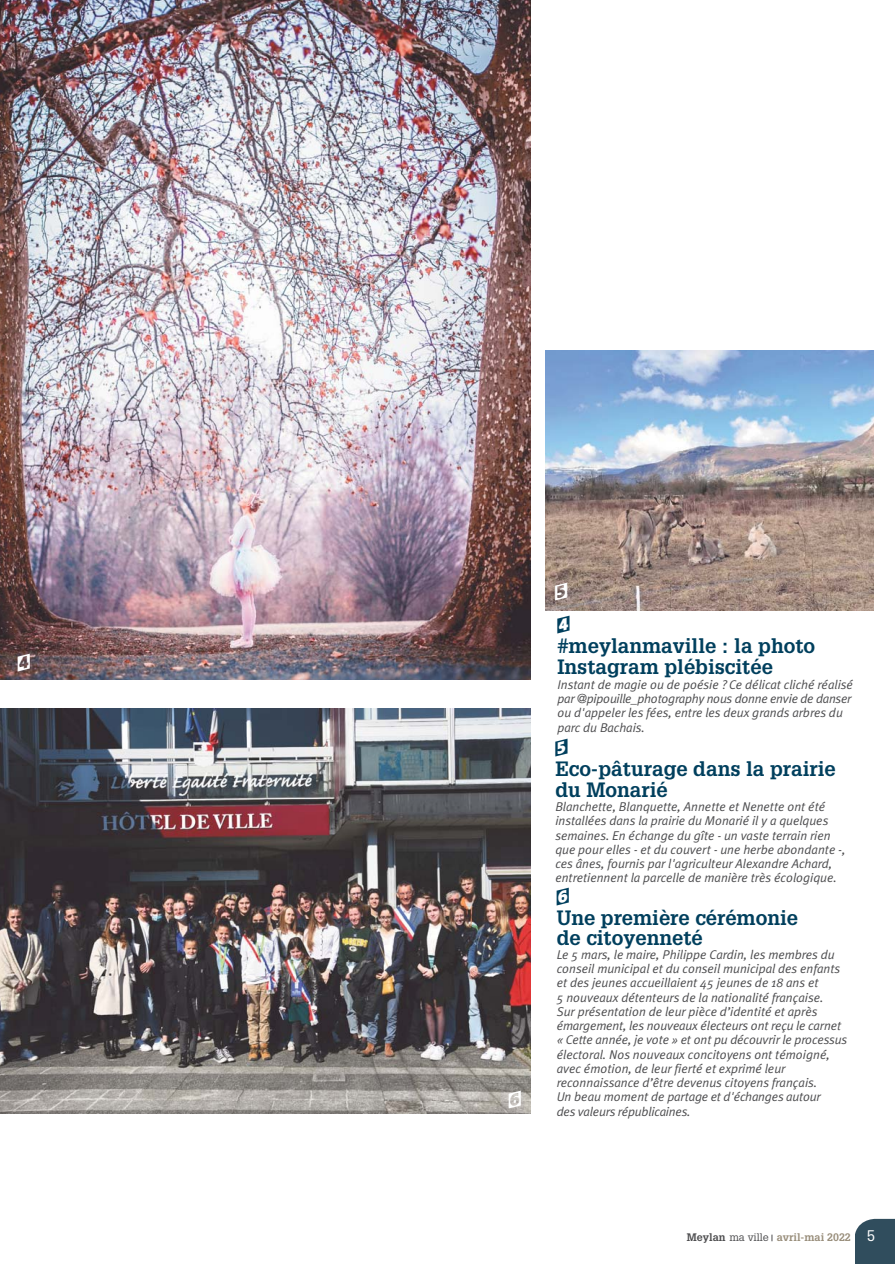
<style>
.page{position:relative;width:895px;height:1264px;background:#fff}
.page>*{position:absolute;margin:0;border:0;box-sizing:border-box;transform-origin:0 0}
.t1{font:24px "Cinerama";color:#003f5d}
.t2{font:24px "Cinerama";color:#fff}
.t3{font:700 20.25px/21px "Glypha";color:#003f5d}
.t4{font:15px "Glypha LT";color:#fff}
.t5{font:italic 12.75px/14.2px "Meta Plus Normal";color:#4c4c4e}
.t6{font:700 10.65px "Glypha";color:#988d7a}
.s1{color:#4c4c4e}
.s2{font-family:"Glypha LT";font-weight:400;color:#4c4c4e}
</style>
<div class="page">
<svg style="left:855px;top:1218px;width:39px;height:45px;background:#3d5867"></svg>
<img style="left:545px;top:350px;width:328px;height:260px">
<img style="left:0;top:0;width:530px;height:679px">
<img style="left:0;top:708px;width:530px;height:405px">
<h1 class="t2" style="left:18px;top:648px;width:14px">4</h1>
<h1 class="t2" style="left:509px;top:1085px;width:14px">6</h1>
<h1 class="t2" style="left:555px;top:578px;width:14px">5</h1>
<h1 class="t1" style="left:557px;top:611px;width:14px">4</h1>
<h2 class="t3" style="left:557px;top:637px;width:259px">#meylanmaville : la photo<br>Instagram plébiscitée</h2>
<p class="t5" style="left:557px;top:678px;width:297px">Instant de magie ou de poésie ? Ce délicat cliché réalisé par @pipouille_photography nous donne envie de danser ou d'appeler les fées, entre les deux grands arbres du parc du Bachais.</p>
<h1 class="t1" style="left:555px;top:733px;width:14px">5</h1>
<h2 class="t3" style="left:555px;top:759px;width:282px">Eco-pâturage dans la prairie du Monarié</h2>
<p class="t5" style="left:555px;top:800px;width:292px">Blanchette, Blanquette, Annette et Nenette ont été installées dans la prairie du Monarié il y a quelques semaines. En échange du gîte - un vaste terrain rien que pour elles - et du couvert - une herbe abondante -, ces ânes, fournis par l'agriculteur Alexandre Achard, entretiennent la parcelle de manière très écologique.</p>
<h1 class="t1" style="left:557px;top:882px;width:14px">6</h1>
<h2 class="t3" style="left:556px;top:909px;width:243px;line-height:19.5px">Une première cérémonie de citoyenneté</h2>
<p class="t5" style="left:556px;top:948px;width:292px">Le 5 mars, le maire, Philippe Cardin, les membres du conseil municipal et du conseil municipal des enfants et des jeunes accueillaient 45 jeunes de 18 ans et<br>5 nouveaux détenteurs de la nationalité française.<br>Sur présentation de leur pièce d’identité et après émargement, les nouveaux électeurs ont reçu le carnet « Cette année, je vote » et ont pu découvrir le processus électoral. Nos nouveaux concitoyens ont témoigné, avec émotion, de leur fierté et exprimé leur reconnaissance d’être devenus citoyens français.<br>Un beau moment de partage et d'échanges autour<br>des valeurs républicaines.</p>
<p class="t6" style="left:687px;top:1232px;width:165px"><span class="s1">Meylan</span> <span class="s2">ma ville</span> avril-mai 2022</p>
<p class="t4" style="left:866px;top:1229px;width:10px">5</p>
</div>
